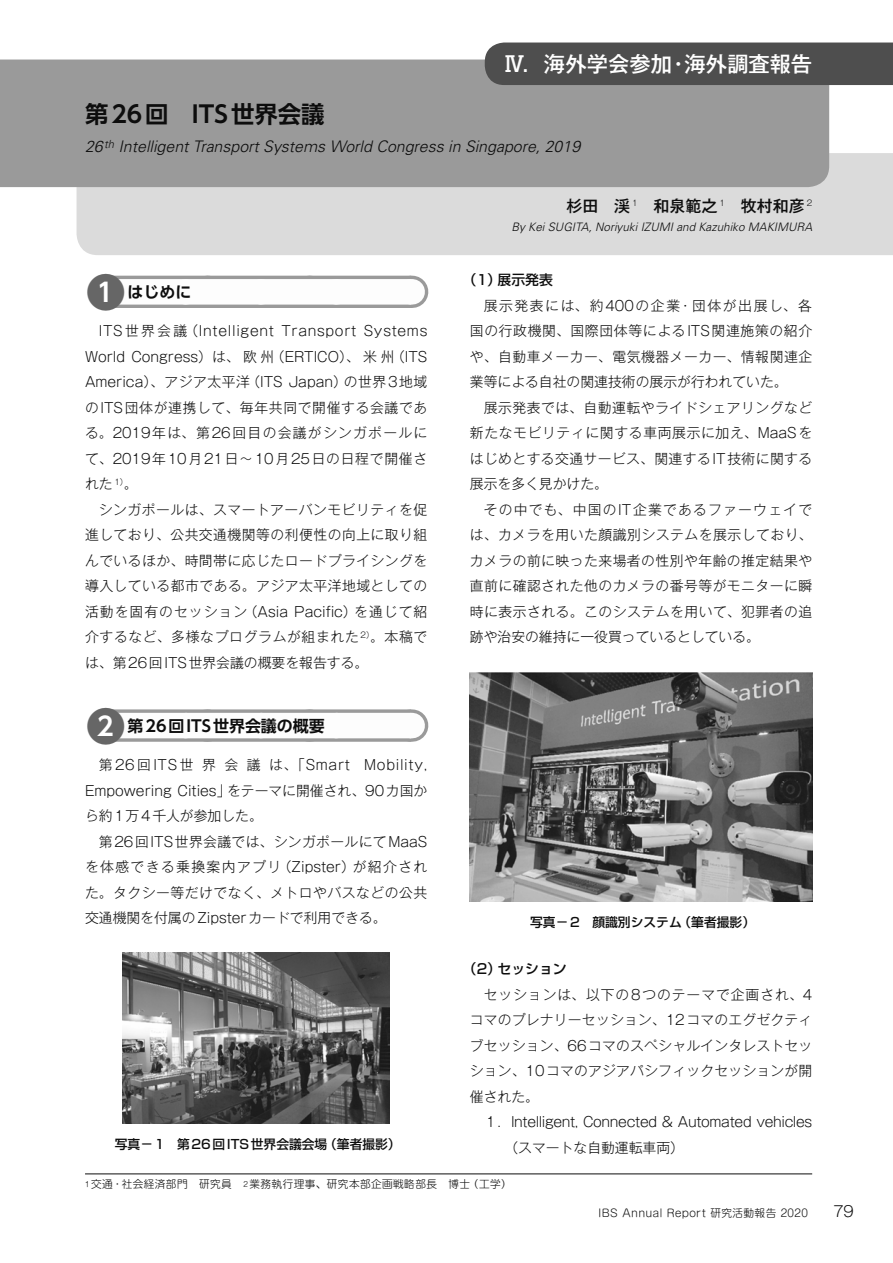
<style>
.page{position:relative;width:893px;height:1263px;background:#fff}
.page>*{position:absolute;margin:0;border:0;box-sizing:border-box;transform-origin:0 0}
.t1{font:700 23.4px "UD Shin Go Pro De";color:#0d0d0d}
.t2{font:500 21.3px "Gothic MB101 Pro";letter-spacing:.005em;color:#fff}
.t3{font:italic 300 15.9px "Univers";color:#0d0d0d}
.t4{font:700 15.9px "UD Shin Go Pro De";color:#0d0d0d}
.t5{font:500 15.9px "Gothic MB101 Pro";color:#0d0d0d}
.t6{font:300 14.85px "Gothic MB101 Pro";color:#0d0d0d}
.t7{font:300 13.8px/25.5px "Gothic MB101 Pro";letter-spacing:.015em;color:#0d0d0d;text-align:justify}
.t8{font:300 13.8px/25.5px "Gothic MB101 Pro";letter-spacing:-.02em;color:#0d0d0d}
.t9{font:500 13.8px "Shin Go Pro";color:#0d0d0d}
.t10{font:500 12.75px "Shin Go Pro";color:#0d0d0d}
.t11{font:italic 300 11.7px "Univers";color:#0d0d0d}
.t12{font:300 10.65px "Shin M Go Pro";letter-spacing:.04em;color:#0d0d0d}
.s1{font-size:41.4px;color:#666}
.s2{font-size:25.5px;color:#fff}
.s3{font-size:7.5px}
</style>
<div class="page">
<hr style="left:85px;top:1174px;width:727px;height:1px;background:#0d0d0d">
<div style="left:77px;top:153px;width:816px;height:102px;background:#dbdbdb"></div>
<div style="left:0;top:60px;width:829px;height:127px;background:#9a9a9a"></div>
<div style="left:485px;top:43px;width:408px;height:42px;background:#4e4e4e"></div>
<svg style="left:106px;top:276px;width:305px;height:32px"></svg>
<hr style="left:105px;top:276px;width:1px;height:32px;background:#9a9a9a">
<hr style="left:411px;top:276px;width:1px;height:32px;background:#9a9a9a">
<div style="left:111px;top:279px;width:300px;height:26px;background:#fdfdfd"></div>
<svg style="left:186px;top:276px;width:188px;height:32px"></svg>
<svg style="left:411px;top:279px;width:1px;height:26px"></svg>
<svg style="left:106px;top:709px;width:305px;height:33px"></svg>
<hr style="left:105px;top:709px;width:1px;height:33px;background:#9a9a9a">
<hr style="left:411px;top:709px;width:1px;height:33px;background:#9a9a9a">
<div style="left:111px;top:713px;width:300px;height:25px;background:#fdfdfd"></div>
<svg style="left:186px;top:709px;width:188px;height:33px"></svg>
<svg style="left:411px;top:713px;width:1px;height:25px"></svg>
<img style="left:122px;top:953px;width:268px;height:170px">
<img style="left:470px;top:672px;width:342px;height:230px">
<h2 class="t2" style="left:504px;top:46px;width:310px">Ⅳ．海外学会参加・海外調査報告</h2>
<h1 class="t1" style="left:85px;top:95px;width:241px">第26回　ITS世界会議</h1>
<p class="t3" style="left:85px;top:137px;width:497px">26<sup>th</sup> Intelligent Transport Systems World Congress in Singapore, 2019</p>
<p class="t4" style="left:85px;top:279px;width:108px"><span class="s1">●</span><span class="s2">1</span> はじめに</p>
<p class="t7" style="left:85px;top:316px;width:344px;text-indent:14px">ITS 世界会議（Intelligent Transport Systems World Congress）は、欧州（ERTICO）、米州（ITS America）、アジア太平洋（ITS Japan）の世界3地域のITS団体が連携して、毎年共同で開催する会議である。2019年は、第26回目の会議がシンガポールにて、2019年10月21日～10月25日の日程で開催された <sup>1）</sup>。</p>
<p class="t7" style="left:85px;top:495px;width:344px;text-indent:14px">シンガポールは、スマートアーバンモビリティを促進しており、公共交通機関等の利便性の向上に取り組んでいるほか、時間帯に応じたロードプライシングを導入している都市である。アジア太平洋地域としての活動を固有のセッション（Asia Pacific）を通じて紹介するなど、多様なプログラムが組まれた <sup>2）</sup>。本稿では、第26回ITS世界会議の概要を報告する。</p>
<p class="t4" style="left:85px;top:713px;width:241px"><span class="s1">●</span><span class="s2">2</span> 第26回ITS世界会議の概要</p>
<p class="t7" style="left:85px;top:750px;width:344px;text-indent:14px">第 26 回 ITS 世 界 会 議 は、「Smart Mobility, Empowering Cities」をテーマに開催され、90カ国から約1万4千人が参加した。</p>
<p class="t7" style="left:85px;top:827px;width:344px;text-indent:14px">第26回ITS世界会議では、シンガポールにてMaaSを体感できる乗換案内アプリ（Zipster）が紹介された。タクシー等だけでなく、メトロやバスなどの公共交通機関を付属のZipsterカードで利用できる。</p>
<p class="t10" style="left:115px;top:1133px;width:287px">写真－1　第26回ITS世界会議会場（筆者撮影）</p>
<p class="t5" style="left:566px;top:193px;width:247px">杉田　渓 <sup>1</sup>　和泉範之 <sup>1</sup>　牧村和彦 <sup>2</sup></p>
<p class="t11" style="left:511px;top:220px;width:302px">By Kei SUGITA, Noriyuki IZUMI and Kazuhiko MAKIMURA</p>
<p class="t9" style="left:463px;top:269px;width:91px">（1）展示発表</p>
<p class="t7" style="left:470px;top:291px;width:344px;text-indent:14px">展示発表には、約400の企業・団体が出展し、各国の行政機関、国際団体等によるITS関連施策の紹介や、自動車メーカー、電気機器メーカー、情報関連企業等による自社の関連技術の展示が行われていた。</p>
<p class="t7" style="left:470px;top:393px;width:344px;text-indent:14px">展示発表では、自動運転やライドシェアリングなど新たなモビリティに関する車両展示に加え、MaaSをはじめとする交通サービス、関連するIT技術に関する展示を多く見かけた。</p>
<p class="t7" style="left:470px;top:495px;width:344px;text-indent:14px">その中でも、中国のIT企業であるファーウェイでは、カメラを用いた顔識別システムを展示しており、カメラの前に映った来場者の性別や年齢の推定結果や直前に確認された他のカメラの番号等がモニターに瞬時に表示される。このシステムを用いて、犯罪者の追跡や治安の維持に一役買っているとしている。</p>
<p class="t10" style="left:530px;top:912px;width:226px">写真－2　顔識別システム（筆者撮影）</p>
<p class="t9" style="left:463px;top:957px;width:105px">（2）セッション</p>
<p class="t7" style="left:470px;top:980px;width:344px;text-indent:14px">セッションは、以下の8つのテーマで企画され、4コマのプレナリーセッション、12コマのエグゼクティブセッション、66コマのスペシャルインタレストセッション、10コマのアジアパシフィックセッションが開催された。</p>
<p class="t8" style="left:504px;top:1107px;width:309px;text-indent:-21px">１．Intelligent, Connected &amp; Automated vehicles（スマートな自動運転車両）</p>
<p class="t12" style="left:85px;top:1176px;width:428px"><span class="s3">1</span> 交通・社会経済部門　研究員　<span class="s3">2</span> 業務執行理事、研究本部企画戦略部長　博士（工学）</p>
<p class="t12" style="left:599px;top:1204px;width:211px">IBS Annual Report 研究活動報告 2020</p>
<p class="t6" style="left:833px;top:1198px;width:22px">79</p>
</div>
